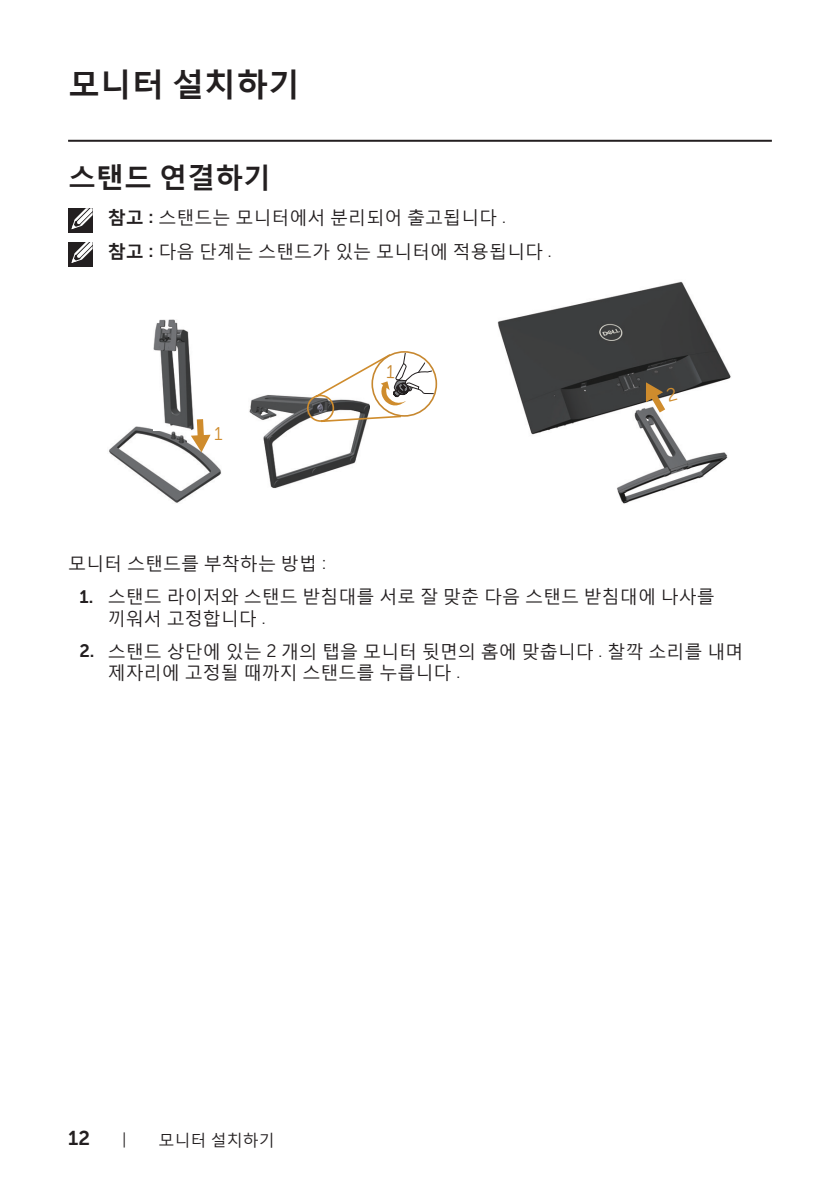
<style>
.page{position:relative;width:840px;height:1191px;background:#fff}
.page>*{position:absolute;margin:0;border:0;box-sizing:border-box;transform-origin:0 0}
.Head_1{font:700 32px "Malgun Gothic";color:#231f20}
.Head_2{font:700 28px "Malgun Gothic";color:#231f20}
.t1{font:20px "Museo Sans For Dell 700";color:#231f20}
.t2{font:18.4px "Museo Sans For Dell 300";color:#cf8c2d}
.text{font:18px/21.6px "Malgun Gothic";color:#231f20}
.t3{font:16px "Malgun Gothic";color:#231f20}
.t4{font:16px "Museo Sans For Dell 300";color:#231f20}
.s1{font-weight:700}
.s2{font-family:"Museo Sans For Dell 700"}
.s3{font-family:"Museo Sans For Dell 300"}
</style>
<div class="page">
<hr style="left:68px;top:140px;width:703px;height:2px;background:#231f20">
<div style="left:68px;top:208px;width:24px;height:25px;background:#231f20"></div>
<svg style="left:71px;top:208px;width:22px;height:22px"></svg>
<div style="left:68px;top:242px;width:24px;height:24px;background:#231f20"></div>
<svg style="left:71px;top:242px;width:22px;height:22px"></svg>
<img style="left:497px;top:281px;width:234px;height:223px">
<img style="left:249px;top:395px;width:117px;height:93px">
<img style="left:109px;top:426px;width:112px;height:77px">
<img style="left:153px;top:320px;width:40px;height:110px">
<svg style="left:191px;top:413px;width:19px;height:39px"></svg>
<svg style="left:644px;top:382px;width:33px;height:37px"></svg>
<svg style="left:306px;top:352px;width:128px;height:71px"></svg>
<p class="Head_1" style="left:68px;top:63px;width:233px">모니터 설치하기</p>
<p class="Head_2" style="left:68px;top:159px;width:204px">스탠드 연결하기</p>
<p class="text" style="left:108px;top:206px;width:399px"><span class="s1">참고</span> <span class="s2">:</span> 스탠드는 모니터에서 분리되어 출고됩니다 <span class="s3">.</span></p>
<p class="text" style="left:108px;top:240px;width:445px"><span class="s1">참고</span> <span class="s2">:</span> 다음 단계는 스탠드가 있는 모니터에 적용됩니다 <span class="s3">.</span></p>
<p class="t2" style="left:214px;top:423px;width:10px">1</p>
<p class="text" style="left:68px;top:552px;width:260px">모니터 스탠드를 부착하는 방법 <span class="s3">:</span></p>
<p class="text" style="left:108px;top:585px;width:608px;text-indent:-28px"><span class="s2">1.</span> 스탠드 라이저와 스탠드 받침대를 서로 잘 맞춘 다음 스탠드 받침대에 나사를 끼워서 고정합니다 <span class="s3">.</span></p>
<p class="text" style="left:108px;top:640px;width:636px;text-indent:-28px"><span class="s2">2.</span> 스탠드 상단에 있는 <span class="s3">2</span> 개의 탭을 모니터 뒷면의 홈에 맞춥니다 <span class="s3">.</span> 찰깍 소리를 내며 제자리에 고정될 때까지 스탠드를 누릅니다 <span class="s3">.</span></p>
<p class="t1" style="left:68px;top:1126px;width:23px">12</p>
<p class="t4" style="left:122px;top:1130px;width:6px">|</p>
<p class="t3" style="left:158px;top:1129px;width:118px">모니터 설치하기</p>
</div>
